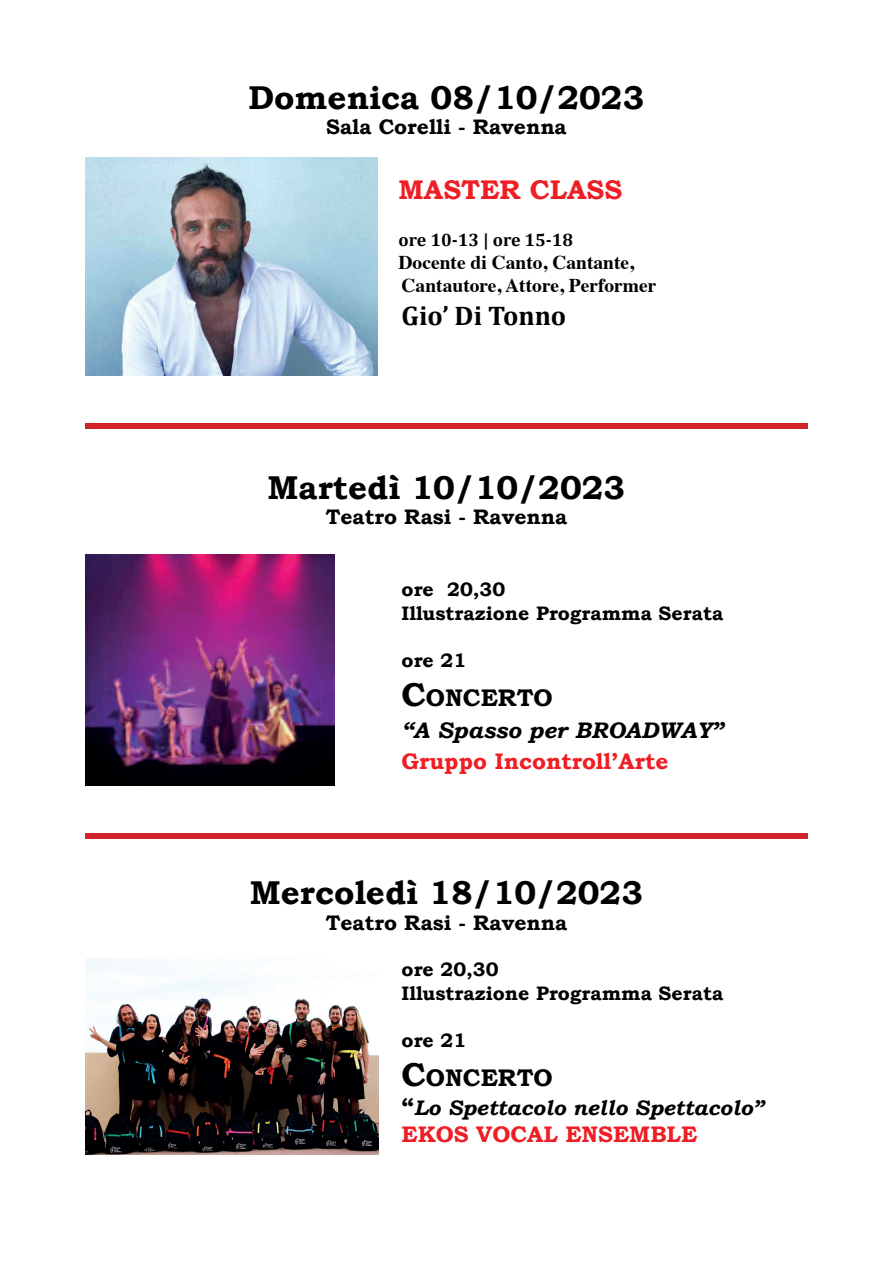
<style>
.page{position:relative;width:893px;height:1263px;background:#fff}
.page>*{position:absolute;margin:0;border:0;box-sizing:border-box;transform-origin:0 0}
.t1{font:700 33px "Bookman Old Style";color:#000001}
.t2{font:700 27px "Bookman Old Style";color:#ee1e24}
.t3{font:700 27px "Cambria";color:#000001}
.t4{font:700 24px "Bookman Old Style";color:#000001}
.t5{font:700 22.5px "Bookman Old Style";color:#ee1e24}
.t6{font:italic 700 22.5px "Bookman Old Style";color:#000001}
.t7{font:700 21px "Bookman Old Style";color:#000001}
.t8{font:italic 700 21px "Bookman Old Style";color:#000001}
.t9{font:700 19.5px/23.4px "Bookman Old Style";color:#000001}
.t10{font:700 19.5px/23.4px "Times";color:#000001}
.t11{font:700 18px "Cambria";color:#000001}
.s1{font-size:33px}
.s2{font-style:normal;font-size:24px}
</style>
<div class="page">
<img style="left:85px;top:157px;width:292px;height:219px">
<img style="left:85px;top:555px;width:250px;height:230px">
<div style="left:85px;top:423px;width:723px;height:5px;background:#d1232a"></div>
<div style="left:85px;top:833px;width:723px;height:6px;background:#d1232a"></div>
<img style="left:85px;top:959px;width:293px;height:195px">
<h1 class="t1" style="left:248px;top:74px;width:397px">Domenica 08/10/2023</h1>
<p class="t7" style="left:326px;top:112px;width:242px">Sala Corelli - Ravenna</p>
<h2 class="t2" style="left:399px;top:170px;width:225px">MASTER CLASS</h2>
<p class="t11" style="left:399px;top:228px;width:176px">ore 10-13 | ore 15-18</p>
<p class="t10" style="left:399px;top:249px;width:259px">Docente di Canto, Cantante,<br>Cantautore, Attore, Performer</p>
<h2 class="t3" style="left:402px;top:299px;width:166px">Gio’ Di Tonno</h2>
<h1 class="t1" style="left:268px;top:464px;width:359px">Martedì 10/10/2023</h1>
<p class="t7" style="left:326px;top:502px;width:243px">Teatro Rasi - Ravenna</p>
<p class="t9" style="left:402px;top:578px;width:323px">ore 20,30<br>Illustrazione Programma Serata</p>
<p class="t9" style="left:402px;top:648px;width:66px">ore 21</p>
<p class="t4" style="left:402px;top:681px;width:153px"><span class="s1">C</span>ONCERTO</p>
<p class="t6" style="left:402px;top:713px;width:323px">“A Spasso per BROADWAY”</p>
<p class="t5" style="left:402px;top:745px;width:268px">Gruppo Incontroll’Arte</p>
<h1 class="t1" style="left:250px;top:869px;width:395px">Mercoledì 18/10/2023</h1>
<p class="t7" style="left:326px;top:907px;width:243px">Teatro Rasi - Ravenna</p>
<p class="t9" style="left:402px;top:958px;width:323px">ore 20,30<br>Illustrazione Programma Serata</p>
<p class="t9" style="left:402px;top:1028px;width:66px">ore 21</p>
<p class="t4" style="left:402px;top:1061px;width:153px"><span class="s1">C</span>ONCERTO</p>
<p class="t8" style="left:402px;top:1092px;width:363px"><span class="s2">“</span>Lo Spettacolo nello Spettacolo”</p>
<p class="t5" style="left:402px;top:1118px;width:297px">EKOS VOCAL ENSEMBLE</p>
</div>
